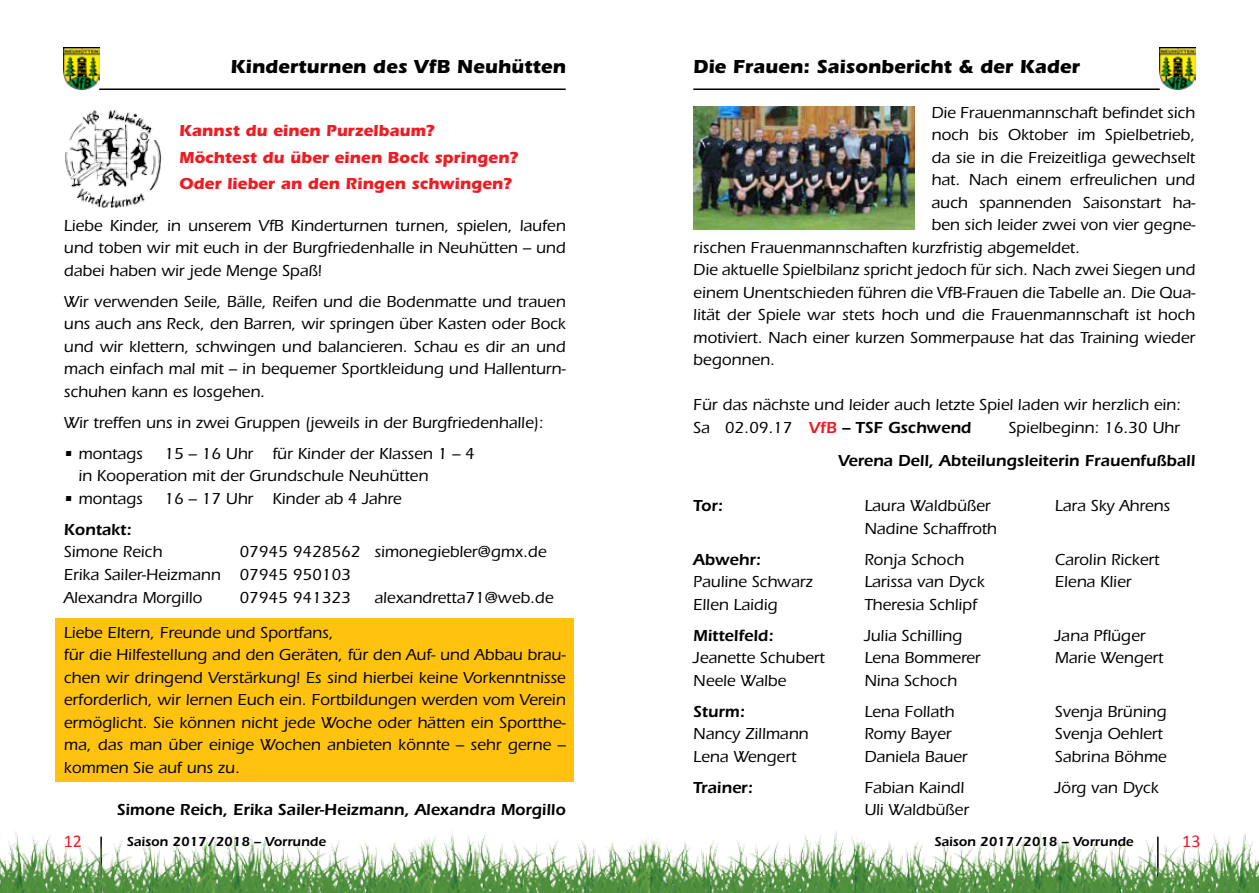
<style>
.page{position:relative;width:1259px;height:893px;background:#fff}
.page>*{position:absolute;margin:0;border:0;box-sizing:border-box;transform-origin:0 0}
.t1{font:700 19.5px "ITC Eras Std";color:#000}
.t2{font:18px "Calibri";color:#ed1d24}
.t3{font:500 16.5px/22.5px "ITC Eras Std";color:#000}
.t4{font:600 16.5px "ITC Eras Std";color:#000}
.t5{font:700 16.5px/26.7px "ITC Eras Std";color:#ed1d24}
.t6{font:600 13.5px "ITC Eras Std";color:#000}
.s1{font-weight:600;color:#ed1d24}
.s2{font-weight:600}
</style>
<div class="page">
<img style="left:0;top:831px;width:1259px;height:62px">
<hr style="left:99px;top:88px;width:467px;height:2px;background:#000">
<hr style="left:693px;top:88px;width:466px;height:2px;background:#000">
<svg style="left:566px;top:831px;width:63px;height:62px"></svg>
<svg style="left:629px;top:831px;width:64px;height:62px"></svg>
<img style="left:64px;top:47px;width:35px;height:43px">
<img style="left:1160px;top:47px;width:35px;height:43px">
<img style="left:693px;top:107px;width:221px;height:123px">
<img style="left:65px;top:109px;width:97px;height:99px">
<div style="left:55px;top:618px;width:519px;height:164px;background:#ffc20e"></div>
<p class="t1" style="left:231px;top:55px;width:337px">Kinderturnen des VfB Neuhütten</p>
<p class="t5" style="left:179px;top:117px;width:340px">Kannst du einen Purzelbaum?<br>Möchtest du über einen Bock springen?<br>Oder lieber an den Ringen schwingen?</p>
<p class="t3" style="left:64px;top:214px;width:503px;text-align:justify">Liebe Kinder, in unserem VfB Kinderturnen turnen, spielen, laufen und toben wir mit euch in der Burgfriedenhalle in Neuhütten – und dabei haben wir jede Menge Spaß!</p>
<p class="t3" style="left:64px;top:290px;width:503px;text-align:justify">Wir verwenden Seile, Bälle, Reifen und die Bodenmatte und trauen uns auch ans Reck, den Barren, wir springen über Kasten oder Bock und wir klettern, schwingen und balancieren. Schau es dir an und mach einfach mal mit – in bequemer Sportkleidung und Hallenturn&shy;schuhen kann es losgehen.</p>
<p class="t3" style="left:64px;top:411px;width:481px">Wir treffen uns in zwei Gruppen (jeweils in der Burgfriedenhalle):</p>
<p class="t3" style="left:64px;top:442px;width:80px">• montags</p>
<p class="t3" style="left:78px;top:442px;width:398px;text-indent:86px">15 – 16 Uhr für Kinder der Klassen 1 – 4 in Kooperation mit der Grundschule Neuhütten</p>
<p class="t3" style="left:64px;top:487px;width:80px">• montags</p>
<p class="t3" style="left:164px;top:487px;width:239px">16 – 17 Uhr Kinder ab 4 Jahre</p>
<p class="t4" style="left:64px;top:520px;width:69px">Kontakt:</p>
<p class="t3" style="left:64px;top:541px;width:100px">Simone Reich</p>
<p class="t3" style="left:64px;top:541px;width:484px;text-indent:175px">07945 9428562 simonegiebler@gmx.de<br>Erika Sailer-Heizmann 07945 950103<br>Alexandra Morgillo</p>
<p class="t3" style="left:239px;top:586px;width:113px">07945 941323</p>
<p class="t3" style="left:374px;top:586px;width:181px">alexandretta71@web.de</p>
<p class="t3" style="left:64px;top:621px;width:503px">Liebe Eltern, Freunde und Sportfans,<br>für die Hilfestellung and den Geräten, für den Auf- und Abbau brau&shy;chen wir dringend Verstärkung! Es sind hierbei keine Vorkenntnisse erforderlich, wir lernen Euch ein. Fortbildungen werden vom Verein ermöglicht. Sie können nicht jede Woche oder hätten ein Sportthe&shy;ma, das man über einige Wochen anbieten könnte – sehr gerne – kommen Sie auf uns zu.</p>
<p class="t4" style="left:117px;top:800px;width:450px">Simone Reich, Erika Sailer-Heizmann, Alexandra Morgillo</p>
<p class="t1" style="left:693px;top:55px;width:388px">Die Frauen: Saisonbericht &amp; der Kader</p>
<p class="t3" style="left:931px;top:101px;width:265px">Die Frauenmannschaft befindet sich</p>
<p class="t3" style="left:931px;top:124px;width:265px">noch bis Oktober im Spielbetrieb,</p>
<p class="t3" style="left:931px;top:146px;width:265px">da sie in die Freizeitliga gewechselt</p>
<p class="t3" style="left:931px;top:169px;width:265px">hat. Nach einem erfreulichen und</p>
<p class="t3" style="left:931px;top:191px;width:265px">auch spannenden Saisonstart ha-</p>
<p class="t3" style="left:931px;top:214px;width:265px">ben sich leider zwei von vier gegne-</p>
<p class="t3" style="left:693px;top:236px;width:388px">rischen Frauenmannschaften kurzfristig abgemeldet.</p>
<p class="t3" style="left:693px;top:259px;width:503px">Die aktuelle Spielbilanz spricht jedoch für sich. Nach zwei Siegen und</p>
<p class="t3" style="left:693px;top:281px;width:503px">einem Unentschieden führen die VfB-Frauen die Tabelle an. Die Qua-</p>
<p class="t3" style="left:693px;top:304px;width:503px">lität der Spiele war stets hoch und die Frauenmannschaft ist hoch</p>
<p class="t3" style="left:693px;top:326px;width:503px">motiviert. Nach einer kurzen Sommerpause hat das Training wieder</p>
<p class="t3" style="left:693px;top:349px;width:83px">begonnen.</p>
<p class="t3" style="left:693px;top:394px;width:489px">Für das nächste und leider auch letzte Spiel laden wir herzlich ein:<br>Sa 02.09.17 <span class="s1">VfB</span> <span class="s2">– TSF Gschwend</span></p>
<p class="t3" style="left:1008px;top:416px;width:173px">Spielbeginn: 16.30 Uhr</p>
<p class="t4" style="left:838px;top:451px;width:358px">Verena Dell, Abteilungsleiterin Frauenfußball</p>
<p class="t4" style="left:693px;top:496px;width:31px">Tor:</p>
<p class="t3" style="left:864px;top:495px;width:128px">Laura Waldbüßer</p>
<p class="t3" style="left:1055px;top:495px;width:117px">Lara Sky Ahrens</p>
<p class="t3" style="left:864px;top:517px;width:134px">Nadine Schaffroth</p>
<p class="t4" style="left:693px;top:550px;width:69px">Abwehr:</p>
<p class="t3" style="left:864px;top:548px;width:101px">Ronja Schoch</p>
<p class="t3" style="left:1055px;top:548px;width:106px">Carolin Rickert</p>
<p class="t3" style="left:693px;top:571px;width:121px">Pauline Schwarz</p>
<p class="t3" style="left:864px;top:571px;width:122px">Larissa van Dyck</p>
<p class="t3" style="left:1055px;top:571px;width:78px">Elena Klier</p>
<p class="t3" style="left:693px;top:593px;width:86px">Ellen Laidig</p>
<p class="t3" style="left:864px;top:593px;width:114px">Theresia Schlipf</p>
<p class="t4" style="left:693px;top:626px;width:82px">Mittelfeld:</p>
<p class="t3" style="left:864px;top:624px;width:99px">Julia Schilling</p>
<p class="t3" style="left:1055px;top:624px;width:92px">Jana Pflüger</p>
<p class="t3" style="left:693px;top:647px;width:133px">Jeanette Schubert</p>
<p class="t3" style="left:864px;top:647px;width:118px">Lena Bommerer</p>
<p class="t3" style="left:1055px;top:647px;width:110px">Marie Wengert</p>
<p class="t3" style="left:693px;top:669px;width:94px">Neele Walbe</p>
<p class="t3" style="left:864px;top:669px;width:94px">Nina Schoch</p>
<p class="t4" style="left:693px;top:702px;width:53px">Sturm:</p>
<p class="t3" style="left:864px;top:700px;width:91px">Lena Follath</p>
<p class="t3" style="left:1055px;top:700px;width:113px">Svenja Brüning</p>
<p class="t3" style="left:693px;top:723px;width:117px">Nancy Zillmann</p>
<p class="t3" style="left:864px;top:723px;width:89px">Romy Bayer</p>
<p class="t3" style="left:1055px;top:723px;width:109px">Svenja Oehlert</p>
<p class="t3" style="left:693px;top:745px;width:105px">Lena Wengert</p>
<p class="t3" style="left:864px;top:745px;width:105px">Daniela Bauer</p>
<p class="t3" style="left:1055px;top:745px;width:113px">Sabrina Böhme</p>
<p class="t4" style="left:693px;top:778px;width:61px">Trainer:</p>
<p class="t3" style="left:864px;top:776px;width:101px">Fabian Kaindl</p>
<p class="t3" style="left:1055px;top:776px;width:105px">Jörg van Dyck</p>
<p class="t3" style="left:864px;top:799px;width:106px">Uli Waldbüßer</p>
<p class="t2" style="left:64px;top:829px;width:20px">12</p>
<p class="t6" style="left:127px;top:833px;width:201px">Saison 2017/2018 – Vorrunde</p>
<p class="t6" style="left:934px;top:833px;width:201px">Saison 2017/2018 – Vorrunde</p>
<p class="t2" style="left:1182px;top:829px;width:20px">13</p>
</div>
